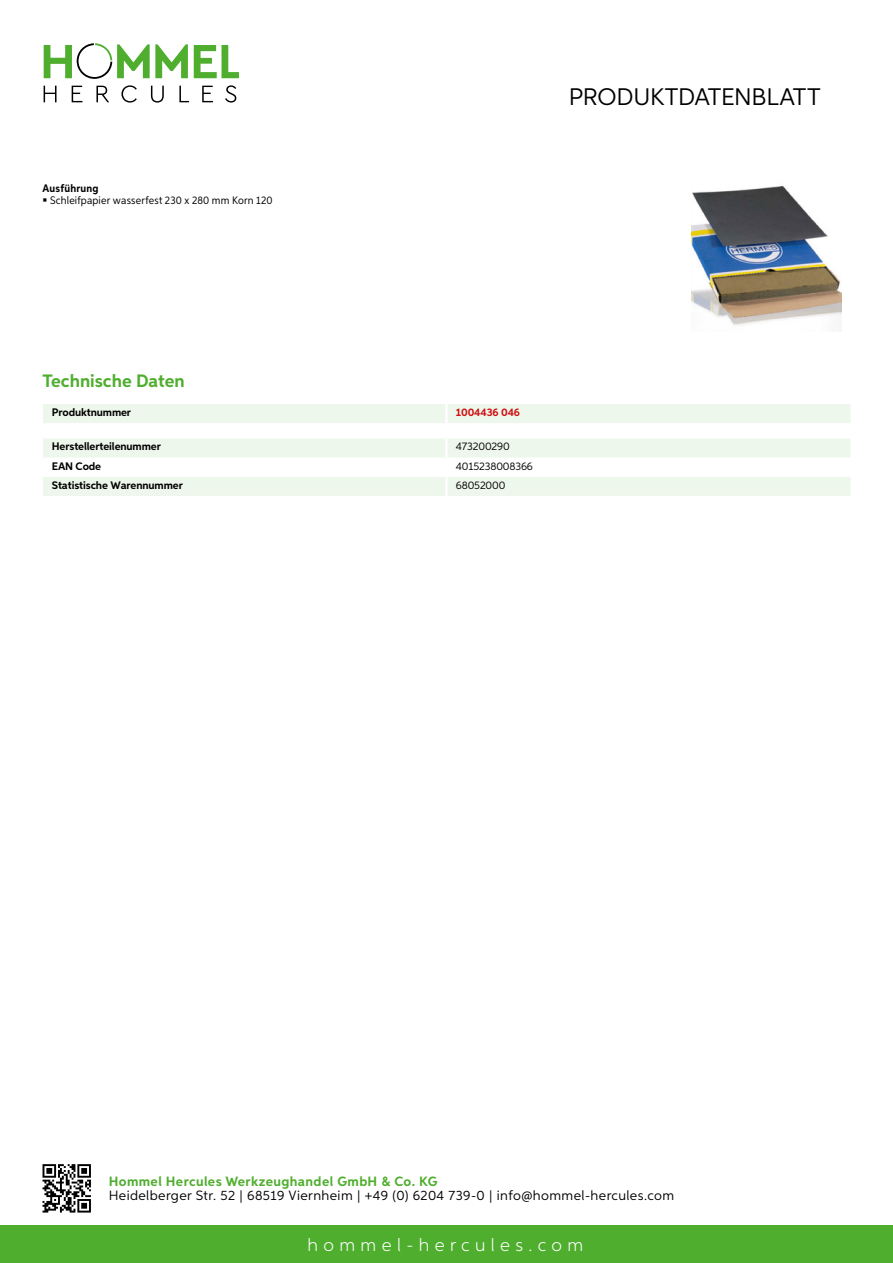
<style>
.page{position:relative;width:893px;height:1263px;background:#fff}
.page>*{position:absolute;margin:0;border:0;box-sizing:border-box;transform-origin:0 0}
.t1{font:24px "Aspira";letter-spacing:-.01em;color:#000}
.t2{font:300 18px "Aspira";letter-spacing:.3em;color:#fff}
.t3{font:700 18px "Aspira";color:#50ae2f}
.t4{font:13.5px "Aspira";letter-spacing:.03em;color:#000}
.t5{font:700 13.5px "Aspira";letter-spacing:.03em;color:#50ae2f}
.t6{font:700 10.95px "Aspira";letter-spacing:-.01em;color:#000}
.t7{font:10.95px "Aspira Nar";letter-spacing:.015em;color:#000}
.t8{font:10.95px "Aspira";letter-spacing:-.01em;color:#000}
.t9{font:700 10.95px "Aspira";letter-spacing:-.01em;color:#cd1013}
.t10{font:700 10.95px "Aspira Nar";letter-spacing:.02em;color:#000}
</style>
<div class="page">
<div style="left:0;top:1226px;width:893px;height:37px;background:#50ae2f"></div>
<svg style="left:43px;top:1164px;width:48px;height:48px"></svg>
<svg style="left:194px;top:45px;width:45px;height:33px"></svg>
<svg style="left:44px;top:43px;width:144px;height:36px"></svg>
<svg style="left:44px;top:86px;width:13px;height:16px"></svg>
<svg style="left:72px;top:86px;width:10px;height:16px"></svg>
<svg style="left:96px;top:86px;width:13px;height:16px"></svg>
<svg style="left:121px;top:85px;width:16px;height:18px"></svg>
<svg style="left:151px;top:86px;width:13px;height:17px"></svg>
<svg style="left:179px;top:86px;width:10px;height:16px"></svg>
<svg style="left:202px;top:86px;width:11px;height:16px"></svg>
<svg style="left:225px;top:85px;width:11px;height:18px"></svg>
<div style="left:43px;top:404px;width:807px;height:19px;background:#eef7eb"></div>
<hr style="left:445px;top:404px;width:3px;height:19px;background:#fff">
<svg style="left:43px;top:439px;width:807px;height:57px"></svg>
<hr style="left:445px;top:477px;width:3px;height:19px;background:#fff">
<img style="left:692px;top:185px;width:150px;height:141px">
<p class="t10" style="left:43px;top:181px;width:58px">Ausführung</p>
<p class="t7" style="left:50px;top:194px;width:224px">Schleifpapier wasserfest 230 x 280 mm Korn 120</p>
<h1 class="t1" style="left:569px;top:82px;width:253px">Produktdatenblatt</h1>
<h2 class="t3" style="left:43px;top:370px;width:144px">Technische Daten</h2>
<p class="t6" style="left:52px;top:405px;width:81px">Produktnummer</p>
<p class="t9" style="left:456px;top:405px;width:66px">1004436 046</p>
<p class="t6" style="left:52px;top:440px;width:111px">Herstellerteilenummer</p>
<p class="t8" style="left:456px;top:440px;width:56px">473200290</p>
<p class="t6" style="left:52px;top:459px;width:51px">EAN Code</p>
<p class="t8" style="left:456px;top:459px;width:79px">4015238008366</p>
<p class="t6" style="left:52px;top:478px;width:132px">Statistische Warennummer</p>
<p class="t8" style="left:456px;top:478px;width:51px">68052000</p>
<p class="t5" style="left:109px;top:1172px;width:330px">Hommel Hercules Werkzeughandel GmbH &amp; Co. KG</p>
<p class="t4" style="left:109px;top:1187px;width:567px">Heidelberger Str. 52 | 68519 Viernheim | +49 (0) 6204 739-0 | info@hommel-hercules.com</p>
<h2 class="t2" style="left:307px;top:1234px;width:277px">hommel-hercules.com</h2>
</div>
